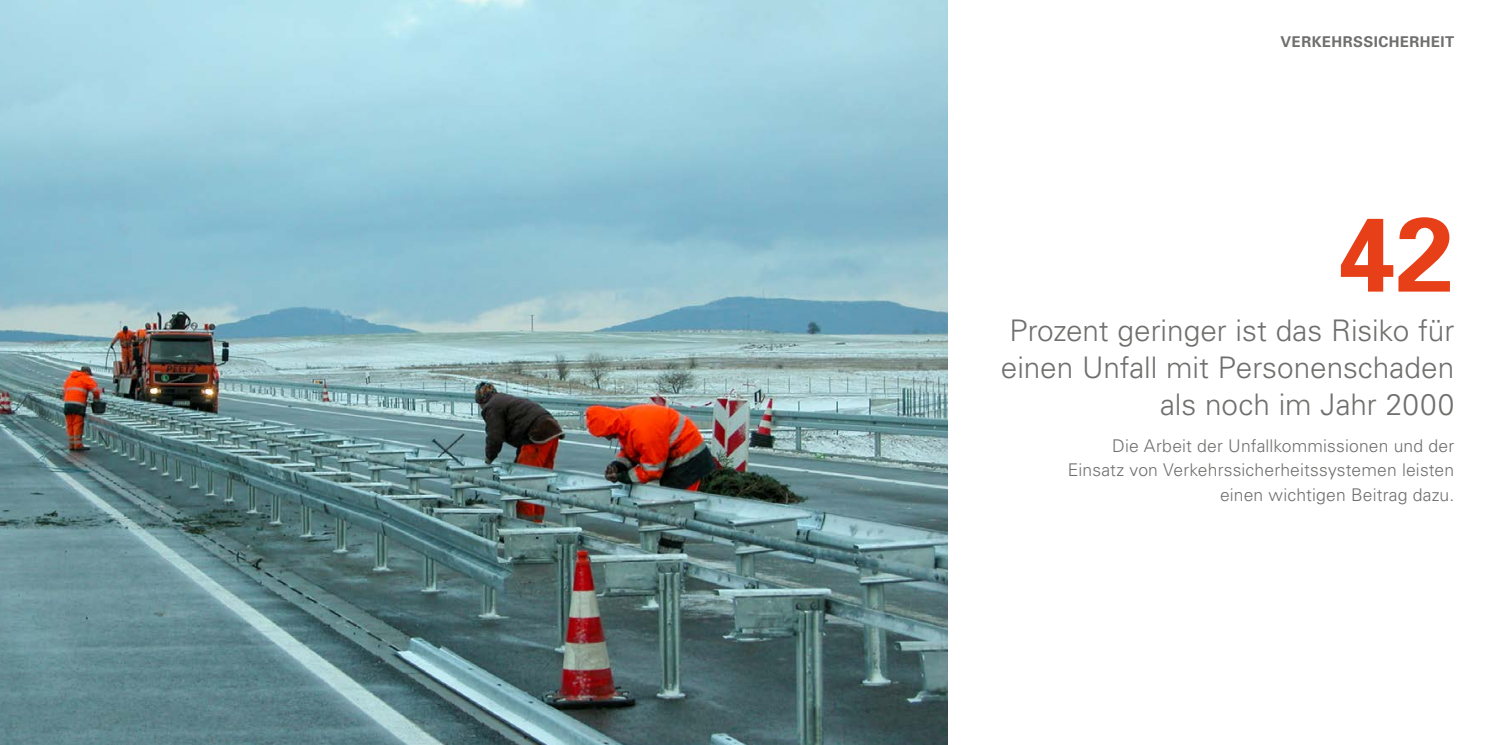
<style>
.page{position:relative;width:1489px;height:745px;background:#fff}
.page>*{position:absolute;margin:0;border:0;box-sizing:border-box;transform-origin:0 0}
.Headline_70k_links{font:300 29.75px/36.8px "Univers";color:#6f6f6e;text-align:right}
.Copy_70_k_links{font:300 17.5px/24.5px "Univers";letter-spacing:.01em;color:#6f6f6e;text-align:right}
.t1{font:700 14.88px "Univers";letter-spacing:.03em;color:#6f6f6e}
.s1{color:#fff}
</style>
<div class="page">
<img style="left:0;top:0;width:947px;height:744px">
<svg style="left:1340px;top:217px;width:109px;height:74px"></svg>
<p class="t1" style="left:1280px;top:32px;width:175px">VERKEHRSSICHERHEIT</p>
<p class="Headline_70k_links" style="left:967px;top:311px;width:488px"><span class="s1">42</span> Prozent geringer ist das Risiko für einen Unfall mit Personenschaden als noch im Jahr 2000</p>
<p class="Copy_70_k_links" style="left:1067px;top:432px;width:388px">Die Arbeit der Unfallkommissionen und der<br>Einsatz von Verkehrssicherheitssystemen leisten einen wichtigen Beitrag dazu.</p>
</div>
